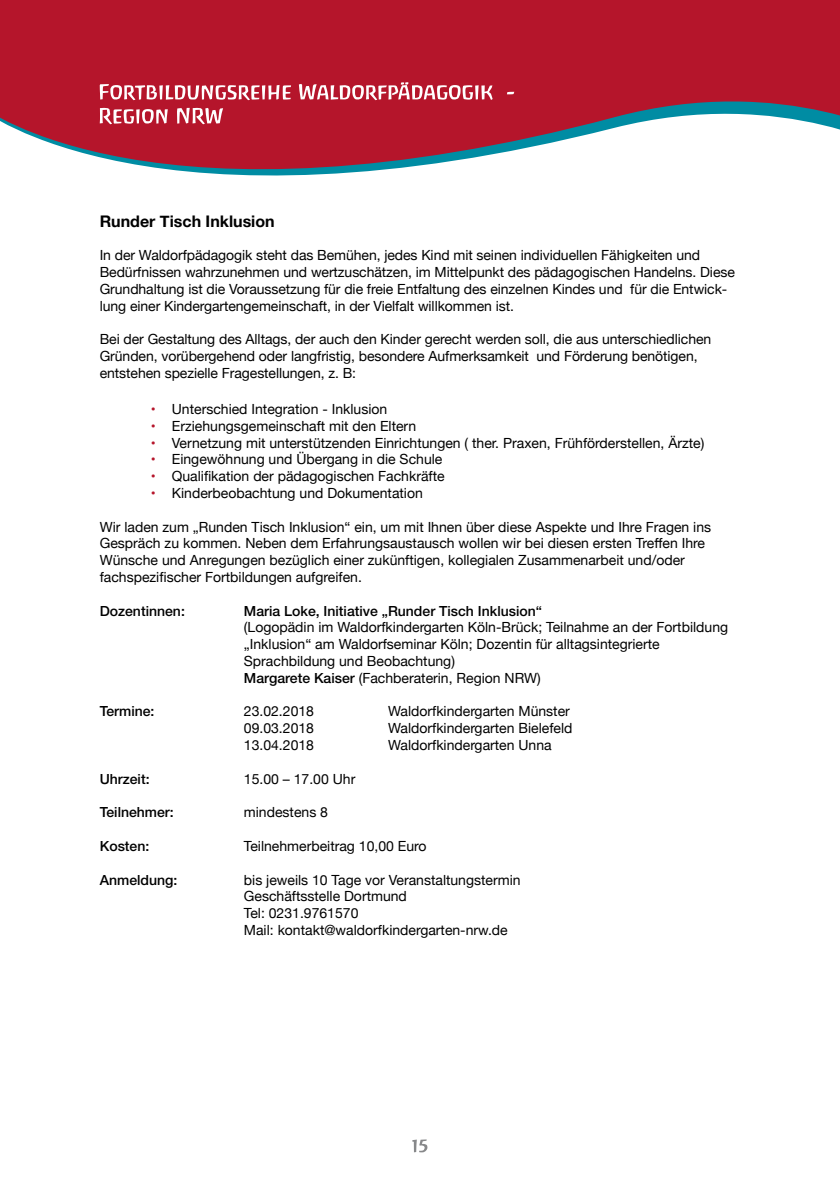
<style>
.page{position:relative;width:840px;height:1191px;background:#fff}
.page>*{position:absolute;margin:0;border:0;box-sizing:border-box;transform-origin:0 0}
.t1{font:700 16px "Helvetica Neue";color:#000}
.t2{font:14px/16.8px "Helvetica Neue";color:#000}
.t3{font:500 14px "Helvetica Neue";color:#000}
.s1{color:#b5152b}
.s2{font-weight:500}
</style>
<div class="page">
<svg style="left:0;top:0;width:839px;height:176px;fill:#b5152b"></svg>
<svg style="left:100px;top:82px;width:414px;height:18px"></svg>
<svg style="left:100px;top:108px;width:123px;height:16px"></svg>
<svg style="left:412px;top:1139px;width:15px;height:13px"></svg>
<p class="t1" style="left:100px;top:208px;width:176px">Runder Tisch Inklusion</p>
<p class="t2" style="left:100px;top:248px;width:636px">In der Waldorfpädagogik steht das Bemühen, jedes Kind mit seinen individuellen Fähigkeiten und Bedürfnissen wahrzunehmen und wertzuschätzen, im Mittelpunkt des pädagogischen Handelns. Diese Grundhaltung ist die Voraussetzung für die freie Entfaltung des einzelnen Kindes und für die Entwick&shy;lung einer Kindergartengemeinschaft, in der Vielfalt willkommen ist.</p>
<p class="t2" style="left:100px;top:332px;width:612px">Bei der Gestaltung des Alltags, der auch den Kinder gerecht werden soll, die aus unterschiedlichen<br>Gründen, vorübergehend oder langfristig, besondere Aufmerksamkeit und Förderung benötigen, entstehen spezielle Fragestellungen, z. B:</p>
<p class="t2" style="left:151px;top:401px;width:238px"><span class="s1">•</span> Unterschied Integration - Inklusion</p>
<p class="t2" style="left:151px;top:418px;width:267px"><span class="s1">•</span> Erziehungsgemeinschaft mit den Eltern</p>
<p class="t2" style="left:151px;top:435px;width:555px"><span class="s1">•</span> Vernetzung mit unterstützenden Einrichtungen ( ther. Praxen, Frühförderstellen, Ärzte)</p>
<p class="t2" style="left:151px;top:452px;width:293px"><span class="s1">•</span> Eingewöhnung und Übergang in die Schule</p>
<p class="t2" style="left:151px;top:468px;width:295px"><span class="s1">•</span> Qualifikation der pädagogischen Fachkräfte</p>
<p class="t2" style="left:151px;top:485px;width:273px"><span class="s1">•</span> Kinderbeobachtung und Dokumentation</p>
<p class="t2" style="left:100px;top:519px;width:612px">Wir laden zum „Runden Tisch Inklusion“ ein, um mit Ihnen über diese Aspekte und Ihre Fragen ins Gespräch zu kommen. Neben dem Erfahrungsaustausch wollen wir bei diesen ersten Treffen Ihre Wünsche und Anregungen bezüglich einer zukünftigen, kollegialen Zusammenarbeit und/oder fachspezifischer Fortbildungen aufgreifen.</p>
<p class="t3" style="left:100px;top:602px;width:87px">Dozentinnen:</p>
<p class="t3" style="left:244px;top:602px;width:299px">Maria Loke, Initiative „Runder Tisch Inklusion“</p>
<p class="t2" style="left:244px;top:620px;width:485px">(Logopädin im Waldorfkindergarten Köln-Brück; Teilnahme an der Fortbildung „Inklusion“ am Waldorfseminar Köln; Dozentin für alltagsintegrierte Sprachbildung und Beobachtung)<br><span class="s2">Margarete Kaiser</span> (Fachberaterin, Region NRW)</p>
<p class="t3" style="left:100px;top:703px;width:56px">Termine:</p>
<p class="t2" style="left:244px;top:704px;width:72px">23.02.2018</p>
<p class="t2" style="left:388px;top:704px;width:183px">Waldorfkindergarten Münster</p>
<p class="t2" style="left:244px;top:720px;width:72px">09.03.2018</p>
<p class="t2" style="left:388px;top:720px;width:186px">Waldorfkindergarten Bielefeld</p>
<p class="t2" style="left:244px;top:737px;width:72px">13.04.2018</p>
<p class="t2" style="left:388px;top:737px;width:165px">Waldorfkindergarten Unna</p>
<p class="t3" style="left:100px;top:770px;width:51px">Uhrzeit:</p>
<p class="t2" style="left:244px;top:771px;width:113px">15.00 – 17.00 Uhr</p>
<p class="t3" style="left:100px;top:804px;width:75px">Teilnehmer:</p>
<p class="t2" style="left:244px;top:804px;width:86px">mindestens 8</p>
<p class="t3" style="left:100px;top:837px;width:51px">Kosten:</p>
<p class="t2" style="left:244px;top:838px;width:184px">Teilnehmerbeitrag 10,00 Euro</p>
<p class="t3" style="left:100px;top:871px;width:79px">Anmeldung:</p>
<p class="t2" style="left:244px;top:872px;width:278px">bis jeweils 10 Tage vor Veranstaltungstermin Geschäftsstelle Dortmund<br>Tel: 0231.9761570<br>Mail: kontakt@waldorfkindergarten-nrw.de</p>
</div>
